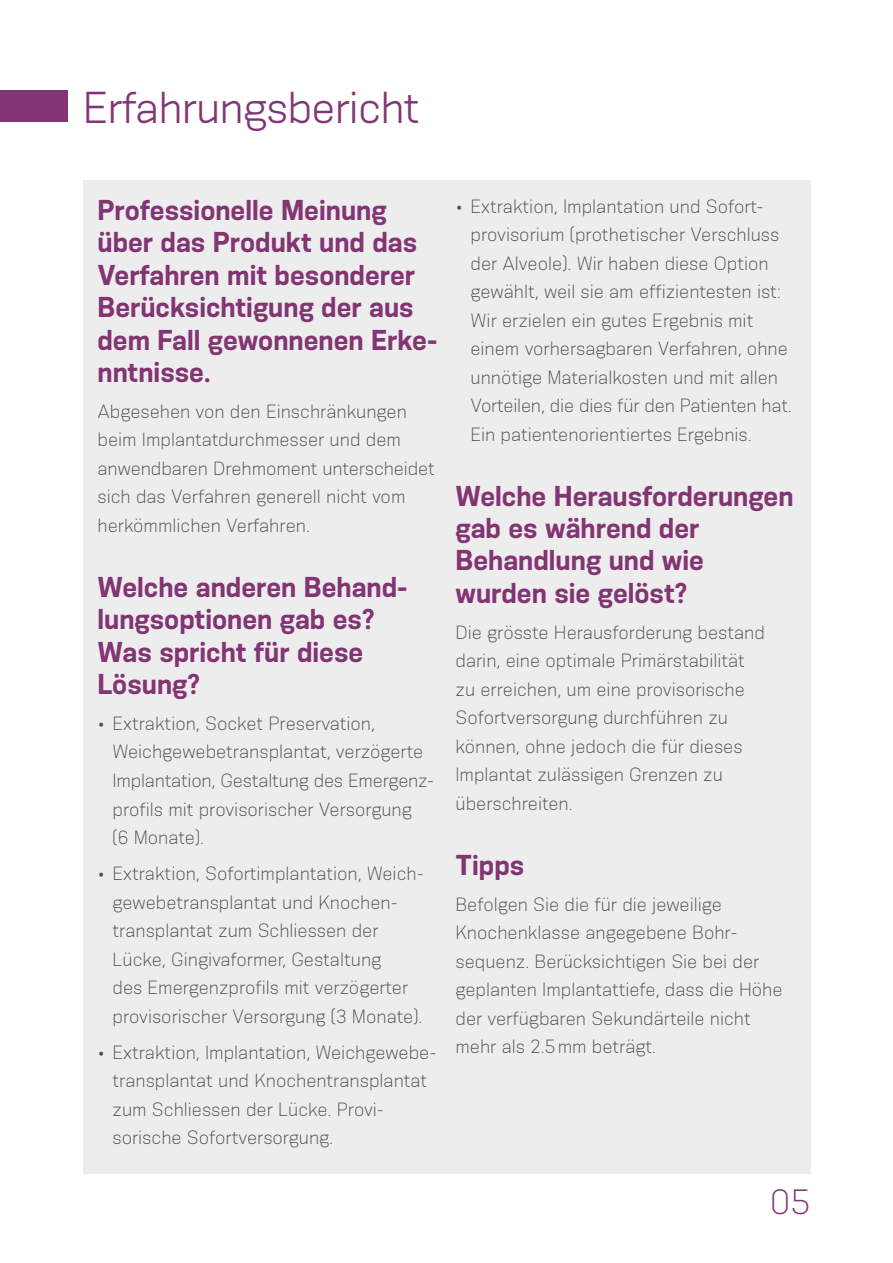
<style>
.page{position:relative;width:893px;height:1263px;background:#fff}
.page>*{position:absolute;margin:0;border:0;box-sizing:border-box;transform-origin:0 0}
.t1{font:42px "Konsens";letter-spacing:-.02em;color:#823575}
.t2{font:300 33px "Konsens";color:#833473}
.t3{font:700 27px/32.4px "Konsens";color:#833473}
.t4{font:300 18px/28.5px "Konsens";color:#4d4d4d}
</style>
<div class="page">
<div style="left:0;top:90px;width:68px;height:32px;background:#823575"></div>
<div style="left:82px;top:180px;width:728px;height:993px;background:#ededed"></div>
<h1 class="t1" style="left:83px;top:83px;width:338px">Erfahrungsbericht</h1>
<h3 class="t3" style="left:98px;top:193px;width:341px">Professionelle Meinung über das Produkt und das<br>Verfahren mit besonderer<br>Berücksichtigung der aus dem Fall gewonnenen Erke&shy;nntnisse.</h3>
<p class="t4" style="left:98px;top:397px;width:339px">Abgesehen von den Einschränkungen beim Implantatdurchmesser und dem anwendbaren Drehmoment unterscheidet sich das Verfahren generell nicht vom herkömmlichen Verfahren.</p>
<h3 class="t3" style="left:98px;top:570px;width:312px">Welche anderen Behand&shy;lungsoptionen gab es?<br>Was spricht für diese<br>Lösung?</h3>
<p class="t4" style="left:112px;top:709px;width:323px;text-indent:-15px">• Extraktion, Socket Preservation, Weichgewebetransplantat, verzögerte Implantation, Gestaltung des Emergenz&shy;profils mit provisorischer Versorgung<br>(6 Monate).</p>
<p class="t4" style="left:112px;top:859px;width:313px;text-indent:-15px">• Extraktion, Sofortimplantation, Weich&shy;gewebetransplantat und Knochen&shy;transplantat zum Schliessen der Lücke, Gingivaformer, Gestaltung<br>des Emergenzprofils mit verzögerter provisorischer Versorgung (3 Monate).</p>
<p class="t4" style="left:112px;top:1037px;width:325px;text-indent:-15px">• Extraktion, Implantation, Weichgewebe&shy;transplantat und Knochentransplantat zum Schliessen der Lücke. Provi&shy;sorische Sofortversorgung.</p>
<p class="t4" style="left:470px;top:191px;width:323px;text-indent:-15px">• Extraktion, Implantation und Sofort&shy;provisorium (prothetischer Verschluss der Alveole). Wir haben diese Option gewählt, weil sie am effizientesten ist:<br>Wir erzielen ein gutes Ergebnis mit einem vorhersagbaren Verfahren, ohne unnötige Materialkosten und mit allen Vorteilen, die dies für den Patienten hat.<br>Ein patientenorientiertes Ergebnis.</p>
<h3 class="t3" style="left:455px;top:478px;width:340px">Welche Herausforderungen gab es während der<br>Behandlung und wie wurden sie gelöst?</h3>
<p class="t4" style="left:455px;top:617px;width:311px">Die grösste Herausforderung bestand darin, eine optimale Primärstabilität zu erreichen, um eine provisorische Sofortversorgung durchführen zu können, ohne jedoch die für dieses Implantat zulässigen Grenzen zu überschreiten.</p>
<h3 class="t3" style="left:455px;top:847px;width:70px">Tipps</h3>
<p class="t4" style="left:455px;top:889px;width:329px">Befolgen Sie die für die jeweilige Knochenklasse angegebene Bohr&shy;sequenz. Berücksichtigen Sie bei der geplanten Implantattiefe, dass die Höhe der verfügbaren Sekundärteile nicht mehr als 2.5mm beträgt.</p>
<h2 class="t2" style="left:770px;top:1182px;width:42px">05</h2>
</div>
